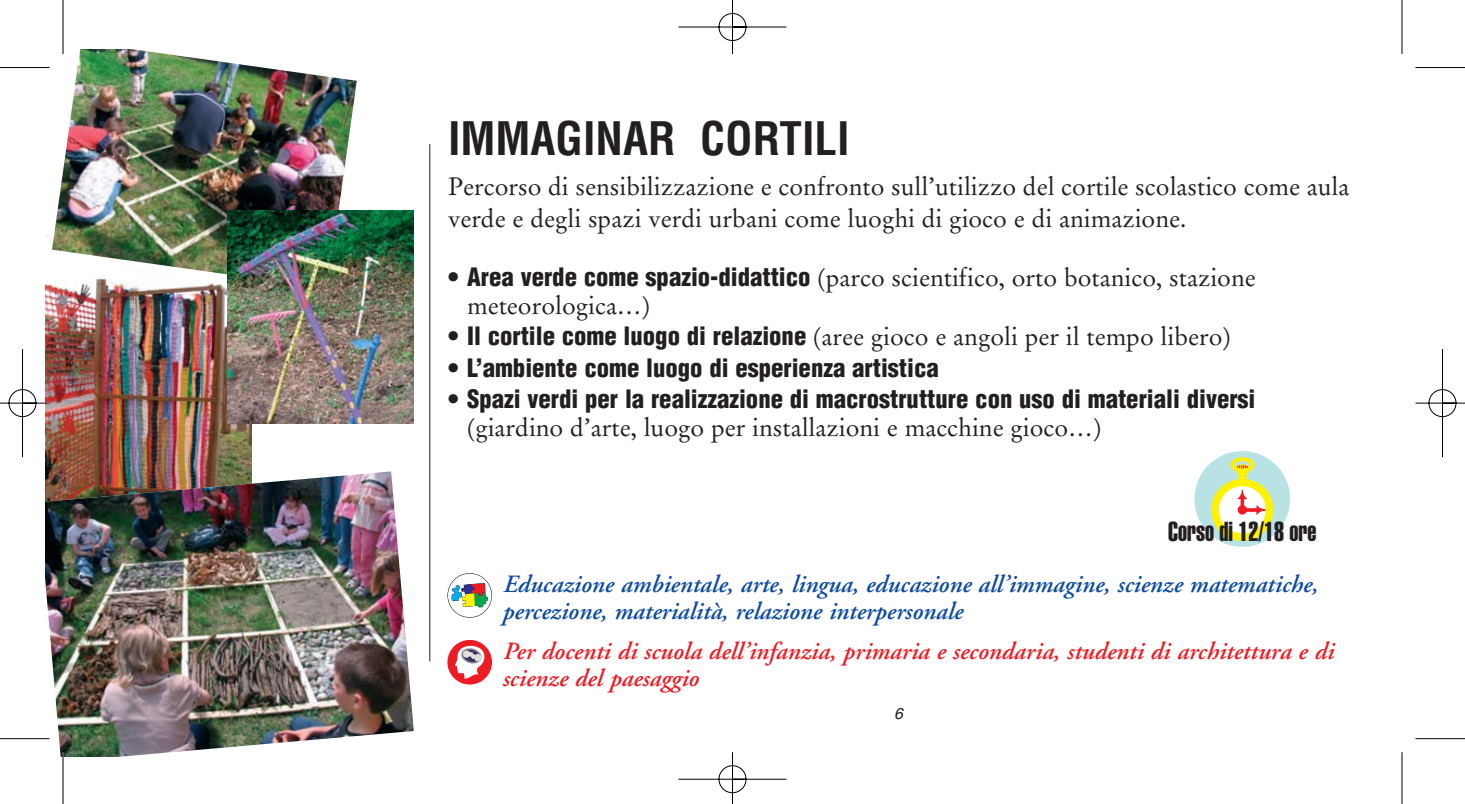
<style>
.page{position:relative;width:1465px;height:804px;background:#fff}
.page>*{position:absolute;margin:0;border:0;box-sizing:border-box;transform-origin:0 0}
.t1{font:700 condensed 45px "Helvetica";color:#231f20}
.t2{font:27px "Helvetica Extra Compressed";color:#231f20}
.t3{font:24.75px/31.3px "Stempel Garamond";color:#231f20}
.t4{font:italic 600 24.75px/27px "Adobe Garamond";color:#0d4ba0}
.t5{font:900 condensed 24.75px "Helvetica";color:#231f20}
.t6{font:italic 600 24.75px/27px "Adobe Garamond";color:#ed1c24}
.t7{font:italic 15.75px "Helvetica";color:#231f20}
.s1{font-family:"Helvetica";font-weight:900;font-stretch:condensed}
</style>
<div class="page">
<img style="left:0;top:0;width:1465px;height:803px">
<h1 class="t1" style="left:448px;top:121px;width:403px">IMMAGINAR CORTILI</h1>
<p class="t3" style="left:448px;top:173px;width:903px">Percorso di sensibilizzazione e confronto sull’utilizzo del cortile scolastico come aula verde e degli spazi verdi urbani come luoghi di gioco e di animazione.</p>
<p class="t3" style="left:467px;top:265px;width:790px;line-height:28.1px;text-indent:-19px"><span class="s1">• Area verde come spazio-didattico</span> (parco scientifico, orto botanico, stazione meteorologica…)</p>
<p class="t3" style="left:448px;top:323px;width:784px"><span class="s1">• Il cortile come luogo di relazione</span> (aree gioco e angoli per il tempo libero)</p>
<p class="t5" style="left:448px;top:358px;width:492px">• L’ambiente come luogo di esperienza artistica</p>
<p class="t5" style="left:448px;top:389px;width:809px">• Spazi verdi per la realizzazione di macrostrutture con uso di materiali diversi</p>
<p class="t3" style="left:467px;top:414px;width:636px">(giardino d’arte, luogo per installazioni e macchine gioco…)</p>
<p class="t2" style="left:1168px;top:521px;width:150px">Corso di 12/18 ore</p>
<p class="t4" style="left:503px;top:573px;width:817px">Educazione ambientale, arte, lingua, educazione all’immagine, scienze matematiche, percezione, materialità, relazione interpersonale</p>
<p class="t6" style="left:503px;top:640px;width:833px">Per docenti di scuola dell’infanzia, primaria e secondaria, studenti di architettura e di scienze del paesaggio</p>
<p class="t7" style="left:894px;top:707px;width:10px">6</p>
</div>
